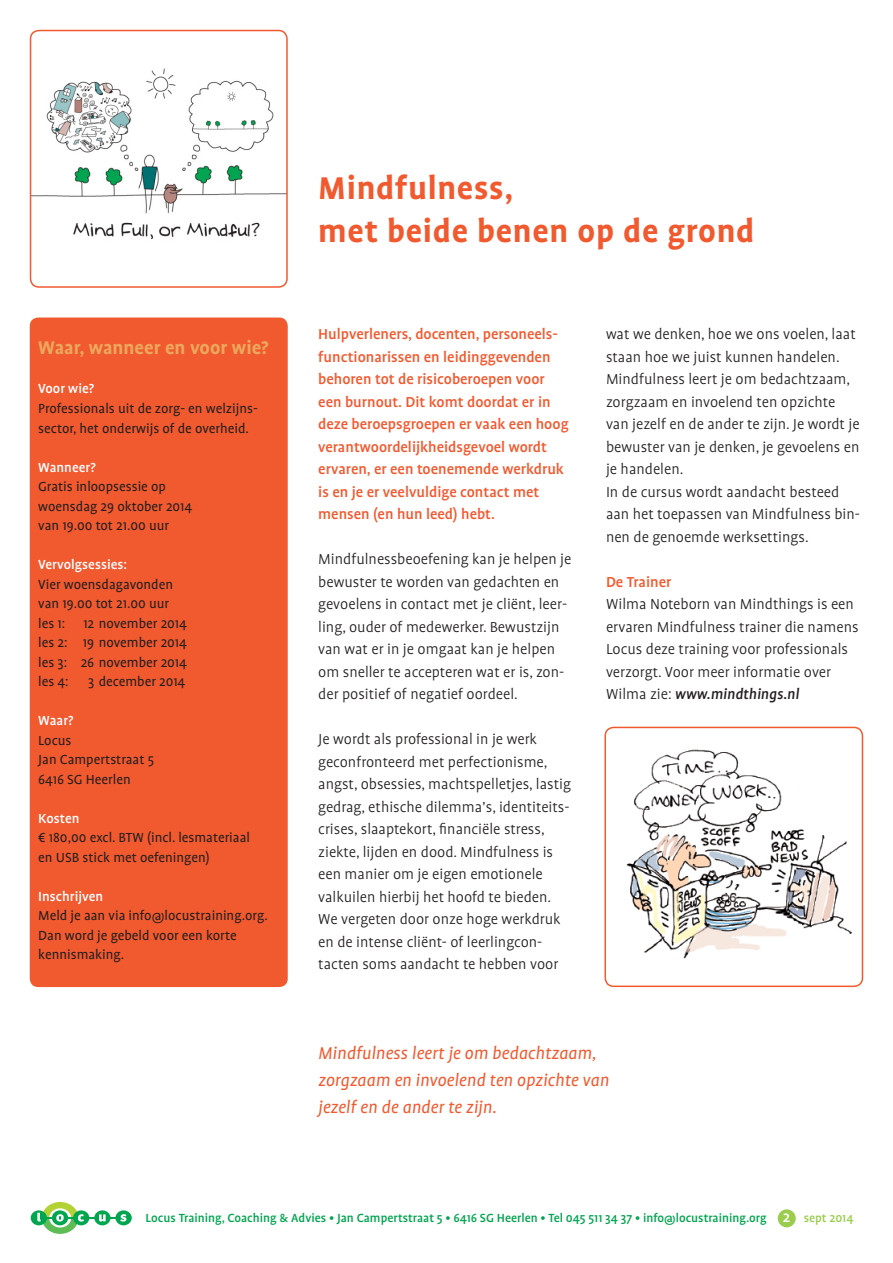
<style>
.page{position:relative;width:893px;height:1263px;background:#fff}
.page>*{position:absolute;margin:0;border:0;box-sizing:border-box;transform-origin:0 0}
.grote_titel{font:700 36px/43.2px "Profile OT";letter-spacing:.02em;color:#f1592f}
.waar_wanneer_plat{font:700 21px "Profile OT";color:#eca75c}
.streamer{font:italic 19.5px/27px "Profile OT";color:#f1592f}
.plat{font:300 16.5px/22.5px "Profile OT";color:#231f20}
.inleiding{font:500 16.5px/22.5px "Profile OT";color:#f1592f}
.pag_cijfer_in_ballet{font:500 16.5px "Profile OT";color:#fff}
.waar_wanneer_plat-2{font:15px/19.5px "Profile OT";color:#231f20}
.waar_wanneer_kopje{font:500 15px "Profile OT";color:#fff}
.plat-2{font:500 13.5px "Profile OT";color:#00a54f}
.plat-3{font:500 13.5px "Profile OT";color:#9ccc4d}
.s1{font-weight:500;font-style:italic}
</style>
<div class="page">
<div style="left:30px;top:317px;width:258px;height:670px;background:#f1592f;border-radius:9px"></div>
<img style="left:626px;top:749px;width:227px;height:210px">
<div style="left:604px;top:727px;width:259px;height:260px;border:2px solid #f1592f;border-radius:9px"></div>
<img style="left:33px;top:68px;width:252px;height:172px">
<div style="left:30px;top:30px;width:258px;height:258px;border:2px solid #f1592f;border-radius:9px"></div>
<div style="left:31px;top:1210px;width:16px;height:15px;background:#00a54f;border-radius:50%"></div>
<hr style="left:45px;top:1217px;width:72px;height:2px;background:#00a54f">
<div style="left:73px;top:1210px;width:16px;height:15px;background:#00a54f;border-radius:50%"></div>
<svg style="left:94px;top:1210px;width:17px;height:15px"></svg>
<svg style="left:115px;top:1210px;width:17px;height:15px"></svg>
<svg style="left:37px;top:1202px;width:47px;height:32px"></svg>
<svg style="left:99px;top:1214px;width:7px;height:7px"></svg>
<svg style="left:120px;top:1214px;width:6px;height:7px"></svg>
<div style="left:778px;top:1209px;width:18px;height:18px;background:#9ccc4d;border-radius:50%"></div>
<p class="waar_wanneer_plat" style="left:38px;top:337px;width:232px">Waar, wanneer en voor wie?</p>
<p class="waar_wanneer_kopje" style="left:38px;top:381px;width:58px">Voor wie?</p>
<p class="waar_wanneer_plat-2" style="left:38px;top:399px;width:220px">Professionals uit de zorg- en welzijns&shy;sector, het onderwijs of de overheid.</p>
<p class="waar_wanneer_kopje" style="left:38px;top:459px;width:59px">Wanneer?</p>
<p class="waar_wanneer_plat-2" style="left:38px;top:477px;width:129px">Gratis inloopsessie op</p>
<p class="waar_wanneer_plat-2" style="left:38px;top:497px;width:155px">woensdag 29 oktober 2014</p>
<p class="waar_wanneer_plat-2" style="left:38px;top:516px;width:132px">van 19.00 tot 21.00 uur</p>
<p class="waar_wanneer_kopje" style="left:38px;top:557px;width:90px">Vervolgsessies:</p>
<p class="waar_wanneer_plat-2" style="left:38px;top:575px;width:136px">Vier woensdagavonden</p>
<p class="waar_wanneer_plat-2" style="left:38px;top:594px;width:132px">van 19.00 tot 21.00 uur</p>
<p class="waar_wanneer_plat-2" style="left:38px;top:614px;width:150px">les 1: 12 november 2014</p>
<p class="waar_wanneer_plat-2" style="left:38px;top:633px;width:150px">les 2: 19 november 2014</p>
<p class="waar_wanneer_plat-2" style="left:38px;top:653px;width:150px">les 3: 26 november 2014</p>
<p class="waar_wanneer_plat-2" style="left:38px;top:672px;width:32px">les 4:</p>
<p class="waar_wanneer_plat-2" style="left:88px;top:672px;width:99px">3 december 2014</p>
<p class="waar_wanneer_kopje" style="left:38px;top:713px;width:37px">Waar?</p>
<p class="waar_wanneer_plat-2" style="left:38px;top:731px;width:35px">Locus</p>
<p class="waar_wanneer_plat-2" style="left:38px;top:750px;width:117px">Jan Campertstraat 5</p>
<p class="waar_wanneer_plat-2" style="left:38px;top:770px;width:94px">6416 SG Heerlen</p>
<p class="waar_wanneer_kopje" style="left:38px;top:810px;width:43px">Kosten</p>
<p class="waar_wanneer_plat-2" style="left:38px;top:828px;width:213px">€ 180,00 excl. BTW (incl. lesmateriaal en USB stick met oefeningen)</p>
<p class="waar_wanneer_kopje" style="left:38px;top:888px;width:67px">Inschrijven</p>
<p class="waar_wanneer_plat-2" style="left:38px;top:906px;width:231px">Meld je aan via info@locustraining.org.<br>Dan word je gebeld voor een korte kennismaking.</p>
<p class="grote_titel" style="left:318px;top:168px;width:438px">Mindfulness,<br>met beide benen op de grond</p>
<p class="inleiding" style="left:318px;top:324px;width:252px">Hulpverleners, docenten, personeels&shy;functionarissen en leidinggevenden behoren tot de risicoberoepen voor een burnout. Dit komt doordat er in deze beroepsgroepen er vaak een hoog verantwoordelijkheidsgevoel wordt ervaren, er een toenemende werkdruk is en je er veelvuldige contact met mensen (en hun leed) hebt.</p>
<p class="plat" style="left:318px;top:549px;width:255px">Mindfulnessbeoefening kan je helpen je bewuster te worden van gedachten en gevoelens in contact met je cliënt, leer&shy;ling, ouder of medewerker. Bewustzijn van wat er in je omgaat kan je helpen om sneller te accepteren wat er is, zon&shy;der positief of negatief oordeel.</p>
<p class="plat" style="left:318px;top:729px;width:254px">Je wordt als professional in je werk geconfronteerd met perfectionisme, angst, obsessies, machtspelletjes, lastig gedrag, ethische dilemma’s, identiteits&shy;crises, slaaptekort, financiële stress, ziekte, lijden en dood. Mindfulness is een manier om je eigen emotionele valkuilen hierbij het hoofd te bieden.<br>We vergeten door onze hoge werkdruk en de intense cliënt- of leerlingcon&shy;tacten soms aandacht te hebben voor</p>
<p class="plat" style="left:606px;top:324px;width:255px">wat we denken, hoe we ons voelen, laat staan hoe we juist kunnen handelen.<br>Mindfulness leert je om bedachtzaam, zorgzaam en invoelend ten opzichte van jezelf en de ander te zijn. Je wordt je bewuster van je denken, je gevoelens en je handelen.</p>
<p class="plat" style="left:606px;top:481px;width:256px">In de cursus wordt aandacht besteed aan het toepassen van Mindfulness bin&shy;nen de genoemde werksettings.</p>
<p class="inleiding" style="left:606px;top:571px;width:67px">De Trainer</p>
<p class="plat" style="left:606px;top:594px;width:254px">Wilma Noteborn van Mindthings is een ervaren Mindfulness trainer die namens Locus deze training voor professionals verzorgt. Voor meer informatie over Wilma zie: <span class="s1">www.mindthings.nl</span></p>
<p class="streamer" style="left:318px;top:1041px;width:293px">Mindfulness leert je om bedachtzaam, zorgzaam en invoelend ten opzichte van jezelf en de ander te zijn.</p>
<p class="plat-2" style="left:146px;top:1211px;width:623px">Locus Training, Coaching &amp; Advies • Jan Campertstraat 5 • 6416 SG Heerlen • Tel 045 511 34 37 • info@locustraining.org</p>
<p class="pag_cijfer_in_ballet" style="left:783px;top:1208px;width:9px">2</p>
<p class="plat-3" style="left:804px;top:1211px;width:51px">sept 2014</p>
</div>
